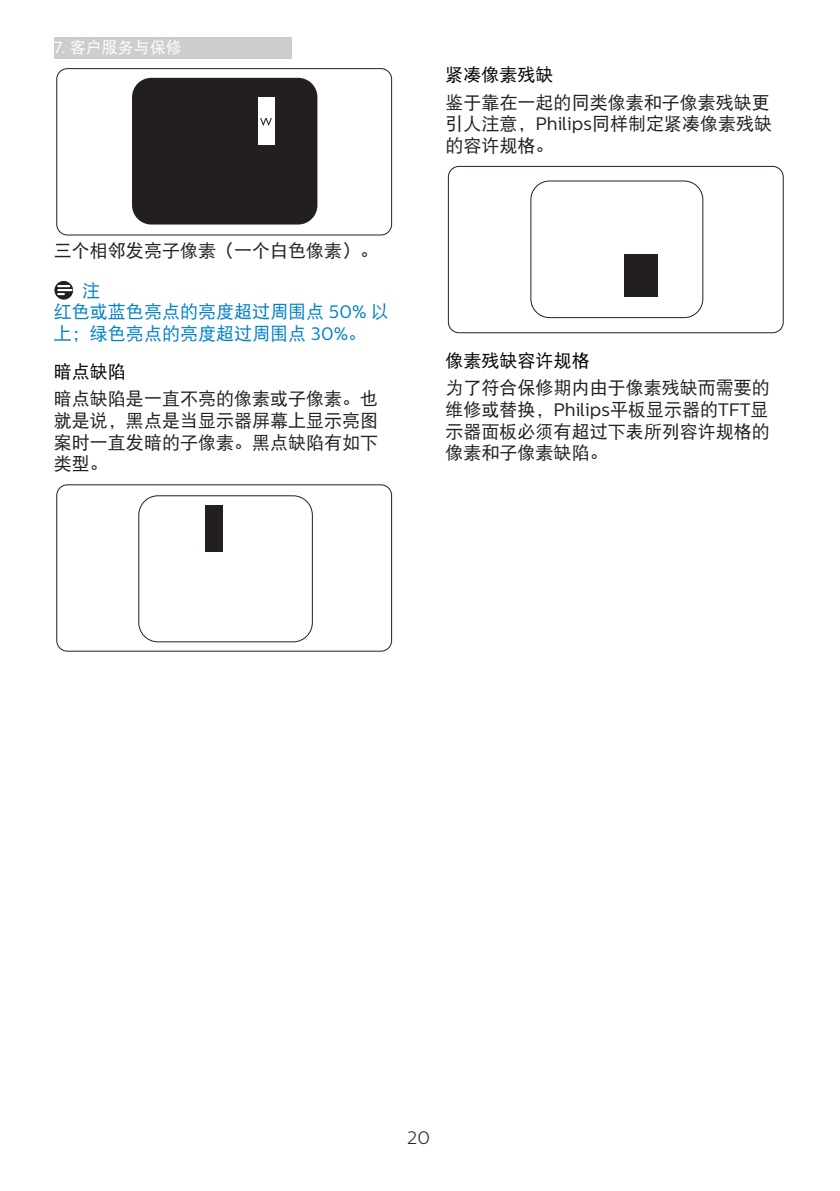
<style>
.page{position:relative;width:840px;height:1191px;background:#fff}
.page>*{position:absolute;margin:0;border:0;box-sizing:border-box;transform-origin:0 0}
.chapter-paragraph{font:18px/21.6px "DFP Hei W5";color:#231f20;text-align:justify}
.Note_body{font:18px/21.6px "DFP Hei W5";color:#0082c5}
.Heading_3{font:18px "DFP Hei W5";color:#000}
.t1{font:300 18px "Centrale Sans";color:#231f20}
.Heading_4_blue{font:18px "DFP Hei W5";color:#0082c5}
.t2{font:16px "DFP Hei W5";color:#fff}
.s1{font-family:"Centrale Sans"}
</style>
<div class="page">
<div style="left:54px;top:37px;width:237px;height:22px;background:#cdcdcd"></div>
<div style="left:448px;top:166px;width:335px;height:167px;border:1px solid #231f20;border-radius:11px"></div>
<div style="left:530px;top:181px;width:172px;height:137px;border:1px solid #231f20;border-radius:19px"></div>
<div style="left:624px;top:254px;width:33px;height:43px;background:#231f20"></div>
<div style="left:56px;top:68px;width:335px;height:167px;border:1px solid #231f20;border-radius:11px"></div>
<div style="left:132px;top:78px;width:185px;height:146px;background:#231f20;border-radius:19px"></div>
<div style="left:258px;top:97px;width:16px;height:47px;background:#fff"></div>
<svg style="left:260px;top:118px;width:12px;height:8px"></svg>
<svg style="left:54px;top:280px;width:20px;height:20px"></svg>
<div style="left:54px;top:280px;width:20px;height:20px;border:1px solid #fff;border-radius:50%"></div>
<svg style="left:58px;top:285px;width:13px;height:10px"></svg>
<div style="left:56px;top:484px;width:335px;height:167px;border:1px solid #231f20;border-radius:11px"></div>
<div style="left:138px;top:495px;width:174px;height:147px;border:1px solid #231f20;border-radius:19px"></div>
<div style="left:205px;top:505px;width:18px;height:46px;background:#231f20"></div>
<p class="t2" style="left:54px;top:39px;width:129px"><span class="s1">7.</span> 客户服务与保修</p>
<p class="chapter-paragraph" style="left:54px;top:240px;width:326px">三个相邻发亮子像素（一个白色像素）。</p>
<p class="Heading_4_blue" style="left:82px;top:281px;width:19px">注</p>
<p class="Note_body" style="left:54px;top:301px;width:336px">红色或蓝色亮点的亮度超过周围点 <span class="s1">50%</span> 以上；绿色亮点的亮度超过周围点 <span class="s1">30%</span>。</p>
<p class="Heading_3" style="left:54px;top:363px;width:73px">暗点缺陷</p>
<p class="chapter-paragraph" style="left:54px;top:388px;width:326px">暗点缺陷是一直不亮的像素或子像素。也就是说，黑点是当显示器屏幕上显示亮图案时一直发暗的子像素。黑点缺陷有如下类型。</p>
<p class="Heading_3" style="left:445px;top:66px;width:110px">紧凑像素残缺</p>
<p class="chapter-paragraph" style="left:445px;top:91px;width:328px;text-align:left">鉴于靠在一起的同类像素和子像素残缺更引人注意，<span class="s1">Philips</span>同样制定紧凑像素残缺的容许规格。</p>
<p class="Heading_3" style="left:445px;top:352px;width:146px">像素残缺容许规格</p>
<p class="chapter-paragraph" style="left:445px;top:377px;width:326px">为了符合保修期内由于像素残缺而需要的维修或替换，<span class="s1">Philips</span>平板显示器的<span class="s1">TFT</span>显示器面板必须有超过下表所列容许规格的像素和子像素缺陷。</p>
<p class="t1" style="left:407px;top:1128px;width:24px">20</p>
</div>
